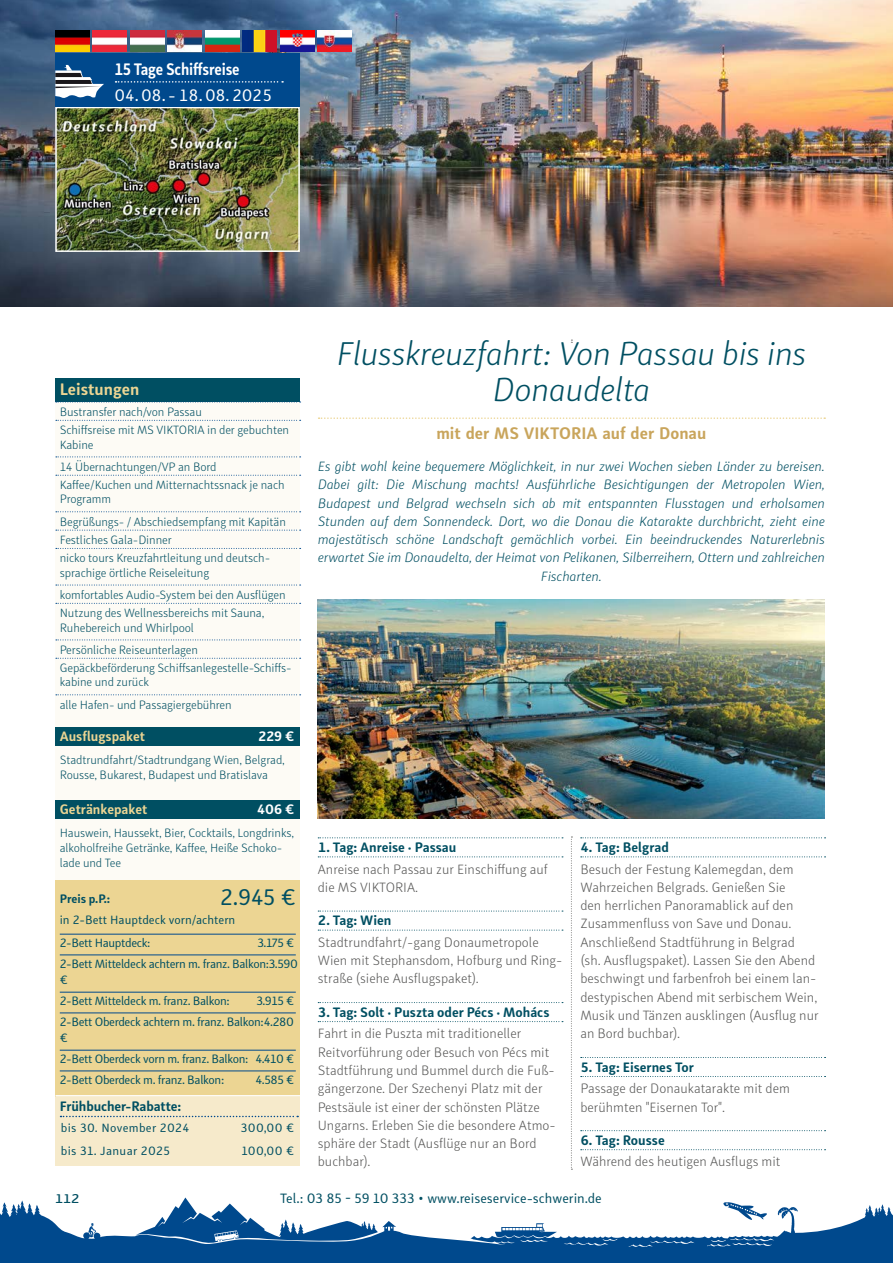
<style>
.page{position:relative;width:893px;height:1263px;background:#fff}
.page>*{position:absolute;margin:0;border:0;box-sizing:border-box;transform-origin:0 0}
.t1{font:italic 300 33px/36px "Submariner R24";letter-spacing:-.015em;color:#004f62;text-align:center}
.t2{font:22.5px "Submariner R24";color:#004f62}
.t3{font:18px "Submariner R24";color:#004f62}
.t4{font:700 16.5px "Submariner R24";color:#c9a55c}
.t5{font:700 16.5px "Submariner R24";letter-spacing:-.01em;color:#fff;scale:.9 1}
.t6{font:16.5px "Submariner R24";color:#fff}
.t7{font:700 16.5px "Submariner R24";color:#ecd593}
.t8{font:300 13.5px/18.3px "Submariner R24";color:#575756}
.t9{font:italic 300 13.5px/18.3px "Submariner R24";letter-spacing:-.01em;color:#004f62;text-align:center}
.t10{font:700 13.5px "Submariner R24";color:#004f62}
.t11{font:13.5px "Submariner R24";color:#004f62}
.t12{font:700 13.5px "Submariner R24";color:#ecd593}
.t13{font:700 13.5px "Submariner R24";color:#fff}
.t14{font:300 12px/18.3px "Submariner R24";letter-spacing:-.01em;color:#004f62}
.t15{font:12px/20.7px "Submariner R24";letter-spacing:-.03em;color:#004f62}
.t16{font:12px/23px "Submariner R24";color:#004f62}
.t17{font:12px "Submariner R24";letter-spacing:.025em;color:#004f62}
.t18{font:700 12px "Submariner R24";color:#004f62}
</style>
<div class="page">
<img style="left:0;top:0;width:893px;height:306px">
<img style="left:318px;top:599px;width:507px;height:220px">
<img style="left:58px;top:110px;width:239px;height:139px">
<div style="left:55px;top:107px;width:245px;height:145px;border:2px solid #fff"></div>
<svg style="left:319px;top:417px;width:506px;height:2px"></svg>
<svg style="left:318px;top:837px;width:245px;height:2px"></svg>
<svg style="left:318px;top:856px;width:245px;height:1px"></svg>
<svg style="left:318px;top:911px;width:245px;height:1px"></svg>
<svg style="left:318px;top:930px;width:245px;height:1px"></svg>
<svg style="left:318px;top:1002px;width:245px;height:1px"></svg>
<svg style="left:318px;top:1021px;width:245px;height:1px"></svg>
<svg style="left:581px;top:837px;width:245px;height:1px"></svg>
<svg style="left:581px;top:856px;width:245px;height:1px"></svg>
<svg style="left:581px;top:1057px;width:245px;height:1px"></svg>
<svg style="left:581px;top:1076px;width:245px;height:1px"></svg>
<svg style="left:581px;top:1130px;width:245px;height:1px"></svg>
<svg style="left:581px;top:1149px;width:245px;height:1px"></svg>
<svg style="left:571px;top:837px;width:1px;height:333px"></svg>
<div style="left:56px;top:379px;width:244px;height:23px;background:#004f62"></div>
<div style="left:56px;top:403px;width:244px;height:101px;background:#fdfbf5"></div>
<svg style="left:56px;top:402px;width:245px;height:1px"></svg>
<svg style="left:56px;top:420px;width:245px;height:1px"></svg>
<svg style="left:56px;top:456px;width:245px;height:1px"></svg>
<div style="left:56px;top:476px;width:244px;height:115px;background:#fdfbf5"></div>
<svg style="left:56px;top:475px;width:245px;height:1px"></svg>
<svg style="left:56px;top:511px;width:245px;height:1px"></svg>
<svg style="left:56px;top:530px;width:245px;height:1px"></svg>
<svg style="left:56px;top:548px;width:245px;height:1px"></svg>
<div style="left:56px;top:586px;width:244px;height:101px;background:#fdfbf5"></div>
<svg style="left:56px;top:585px;width:245px;height:1px"></svg>
<svg style="left:56px;top:603px;width:245px;height:1px"></svg>
<svg style="left:56px;top:639px;width:245px;height:1px"></svg>
<div style="left:56px;top:659px;width:244px;height:115px;background:#fdfbf5"></div>
<svg style="left:56px;top:658px;width:245px;height:1px"></svg>
<svg style="left:56px;top:694px;width:245px;height:1px"></svg>
<div style="left:56px;top:727px;width:244px;height:22px;background:#004f62"></div>
<div style="left:56px;top:746px;width:244px;height:57px;background:#fdfbf5"></div>
<div style="left:56px;top:801px;width:244px;height:22px;background:#004f62"></div>
<div style="left:56px;top:819px;width:244px;height:72px;background:#fdfbf5"></div>
<div style="left:56px;top:880px;width:244px;height:247px;background:#ecd593"></div>
<hr style="left:60px;top:934px;width:236px;height:1px;background:#00498d">
<hr style="left:60px;top:955px;width:236px;height:1px;background:#00498d">
<hr style="left:60px;top:992px;width:236px;height:1px;background:#00498d">
<hr style="left:60px;top:1013px;width:236px;height:1px;background:#00498d">
<hr style="left:60px;top:1050px;width:236px;height:1px;background:#00498d">
<hr style="left:60px;top:1071px;width:236px;height:1px;background:#00498d">
<div style="left:56px;top:1097px;width:244px;height:68px;background:#f6eacb"></div>
<hr style="left:56px;top:1095px;width:244px;height:1px;background:#fff">
<svg style="left:61px;top:1116px;width:237px;height:1px"></svg>
<div style="left:0;top:1189px;width:893px;height:74px;background:#00498d"></div>
<div style="left:55px;top:53px;width:245px;height:54px;background:#00498d"></div>
<svg style="left:116px;top:81px;width:167px;height:2px"></svg>
<svg style="left:55px;top:65px;width:49px;height:33px"></svg>
<img style="left:56px;top:31px;width:33px;height:21px">
<img style="left:93px;top:31px;width:34px;height:21px">
<img style="left:130px;top:31px;width:34px;height:21px">
<img style="left:168px;top:31px;width:34px;height:21px">
<img style="left:205px;top:31px;width:34px;height:21px">
<img style="left:243px;top:31px;width:34px;height:21px">
<img style="left:280px;top:31px;width:34px;height:21px">
<img style="left:318px;top:31px;width:33px;height:21px">
<svg style="left:0;top:1189px;width:893px;height:58px;fill:#fff"></svg>
<p class="t5" style="left:115px;top:58px;width:140px">15 Tage Schiffsreise</p>
<p class="t6" style="left:115px;top:84px;width:159px">04. 08. - 18. 08. 2025</p>
<p class="t7" style="left:60px;top:378px;width:81px">Leistungen</p>
<p class="t14" style="left:60px;top:402px;width:231px">Bustransfer nach/von Passau<br>Schiffsreise mit MS VIKTORIA in der gebuchten</p>
<p class="t14" style="left:60px;top:433px;width:158px;line-height:22.4px">Kabine<br>14 Übernachtungen/VP an Bord</p>
<p class="t14" style="left:60px;top:477px;width:226px;line-height:14.2px">Kaffee/Kuchen und Mitternachtssnack je nach<br>Programm</p>
<p class="t14" style="left:60px;top:512px;width:228px">Begrüßungs- / Abschiedsempfang mit Kapitän<br>Festliches Gala-Dinner<br>nicko tours Kreuzfahrtleitung und deutsch-</p>
<p class="t14" style="left:60px;top:561px;width:228px;line-height:22.4px">sprachige örtliche Reiseleitung<br>komfortables Audio-System bei den Ausflügen</p>
<p class="t14" style="left:60px;top:605px;width:206px;line-height:14.2px">Nutzung des Wellnessbereichs mit Sauna,<br>Ruhebereich und Whirlpool</p>
<p class="t14" style="left:60px;top:640px;width:233px">Persönliche Reiseunterlagen<br>Gepäckbeförderung Schiffsanlegestelle-Schiffs-</p>
<p class="t14" style="left:60px;top:671px;width:173px;line-height:22.4px">kabine und zurück<br>alle Hafen- und Passagiergebühren</p>
<p class="t12" style="left:60px;top:727px;width:87px">Ausflugspaket</p>
<p class="t13" style="left:259px;top:727px;width:37px">229 €</p>
<p class="t14" style="left:60px;top:752px;width:227px;line-height:15px">Stadtrundfahrt/Stadtrundgang Wien, Belgrad,<br>Rousse, Bukarest, Budapest und Bratislava</p>
<p class="t12" style="left:60px;top:800px;width:89px">Getränkepaket</p>
<p class="t13" style="left:257px;top:800px;width:38px">406 €</p>
<p class="t14" style="left:60px;top:825px;width:236px;line-height:15px">Hauswein, Haussekt, Bier, Cocktails, Longdrinks, alkoholfreihe Getränke, Kaffee, Heiße Schoko&shy;lade und Tee</p>
<p class="t18" style="left:60px;top:891px;width:52px">Preis p.P.:</p>
<h2 class="t2" style="left:220px;top:882px;width:77px">2.945 €</h2>
<p class="t16" style="left:60px;top:908px;width:177px">in 2-Bett Hauptdeck vorn/achtern<br>2-Bett Hauptdeck:</p>
<p class="t15" style="left:60px;top:932px;width:240px;text-indent:198px">3.175 €<br>2-Bett Mitteldeck achtern m. franz. Balkon:3.590</p>
<p class="t15" style="left:60px;top:969px;width:172px">€<br>2-Bett Mitteldeck m. franz. Balkon:</p>
<p class="t15" style="left:60px;top:990px;width:236px;text-align:right">3.915 €<br>2-Bett Oberdeck achtern m. franz. Balkon:4.280</p>
<p class="t15" style="left:60px;top:1027px;width:236px">€<br>2-Bett Oberdeck vorn m. franz. Balkon: 4.410 €<br>2-Bett Oberdeck m. franz. Balkon:</p>
<p class="t15" style="left:255px;top:1069px;width:40px">4.585 €</p>
<p class="t10" style="left:60px;top:1097px;width:123px">Frühbucher-Rabatte:</p>
<p class="t17" style="left:61px;top:1119px;width:130px">bis 30. November 2024</p>
<p class="t15" style="left:241px;top:1117px;width:55px">300,00 €</p>
<p class="t17" style="left:61px;top:1142px;width:110px">bis 31. Januar 2025</p>
<p class="t15" style="left:241px;top:1140px;width:54px">100,00 €</p>
<h1 class="t1" style="left:337px;top:334px;width:471px">Flusskreuzfahrt: Von Passau bis ins<br>Donaudelta</h1>
<p class="t4" style="left:436px;top:422px;width:271px">mit der MS VIKTORIA auf der Donau</p>
<p class="t9" style="left:318px;top:457px;width:509px">Es gibt wohl keine bequemere Möglichkeit, in nur zwei Wochen sieben Länder zu bereisen.<br>Dabei gilt: Die Mischung machts! Ausführliche Besichtigungen der Metropolen Wien, Budapest und Belgrad wechseln sich ab mit entspannten Flusstagen und erholsamen Stunden auf dem Sonnendeck. Dort, wo die Donau die Katarakte durchbricht, zieht eine majestätisch schöne Landschaft gemächlich vorbei. Ein beeindruckendes Naturerlebnis erwartet Sie im Donaudelta, der Heimat von Pelikanen, Silberreihern, Ottern und zahlreichen Fischarten.</p>
<p class="t10" style="left:318px;top:838px;width:140px">1. Tag: Anreise · Passau</p>
<p class="t8" style="left:318px;top:859px;width:231px">Anreise nach Passau zur Einschiffung auf die MS VIKTORIA.</p>
<p class="t10" style="left:318px;top:911px;width:75px">2. Tag: Wien</p>
<p class="t8" style="left:318px;top:932px;width:246px">Stadtrundfahrt/-gang Donaumetropole<br>Wien mit Stephansdom, Hofburg und Ring&shy;straße (siehe Ausflugspaket).</p>
<p class="t10" style="left:318px;top:1003px;width:233px">3. Tag: Solt · Puszta oder Pécs · Mohács</p>
<p class="t8" style="left:318px;top:1024px;width:239px">Fahrt in die Puszta mit traditioneller Reitvorführung oder Besuch von Pécs mit Stadtführung und Bummel durch die Fuß&shy;gängerzone. Der Szechenyi Platz mit der Pestsäule ist einer der schönsten Plätze Ungarns. Erleben Sie die besondere Atmo&shy;sphäre der Stadt (Ausflüge nur an Bord buchbar).</p>
<p class="t10" style="left:580px;top:838px;width:90px">4. Tag: Belgrad</p>
<p class="t8" style="left:580px;top:859px;width:240px">Besuch der Festung Kalemegdan, dem Wahrzeichen Belgrads. Genießen Sie<br>den herrlichen Panoramablick auf den Zusammenfluss von Save und Donau.<br>Anschließend Stadtführung in Belgrad (sh. Ausflugspaket). Lassen Sie den Abend beschwingt und farbenfroh bei einem lan&shy;destypischen Abend mit serbischem Wein, Musik und Tänzen ausklingen (Ausflug nur an Bord buchbar).</p>
<p class="t10" style="left:580px;top:1058px;width:115px">5. Tag: Eisernes Tor</p>
<p class="t8" style="left:580px;top:1079px;width:211px">Passage der Donaukatarakte mit dem berühmten "Eisernen Tor".</p>
<p class="t10" style="left:580px;top:1131px;width:86px">6. Tag: Rousse</p>
<p class="t8" style="left:580px;top:1152px;width:202px">Während des heutigen Ausflugs mit</p>
<h3 class="t3" style="left:55px;top:1185px;width:26px">112</h3>
<p class="t11" style="left:280px;top:1189px;width:323px">Tel.: 03 85 - 59 10 333 • www.reiseservice-schwerin.de</p>
</div>
